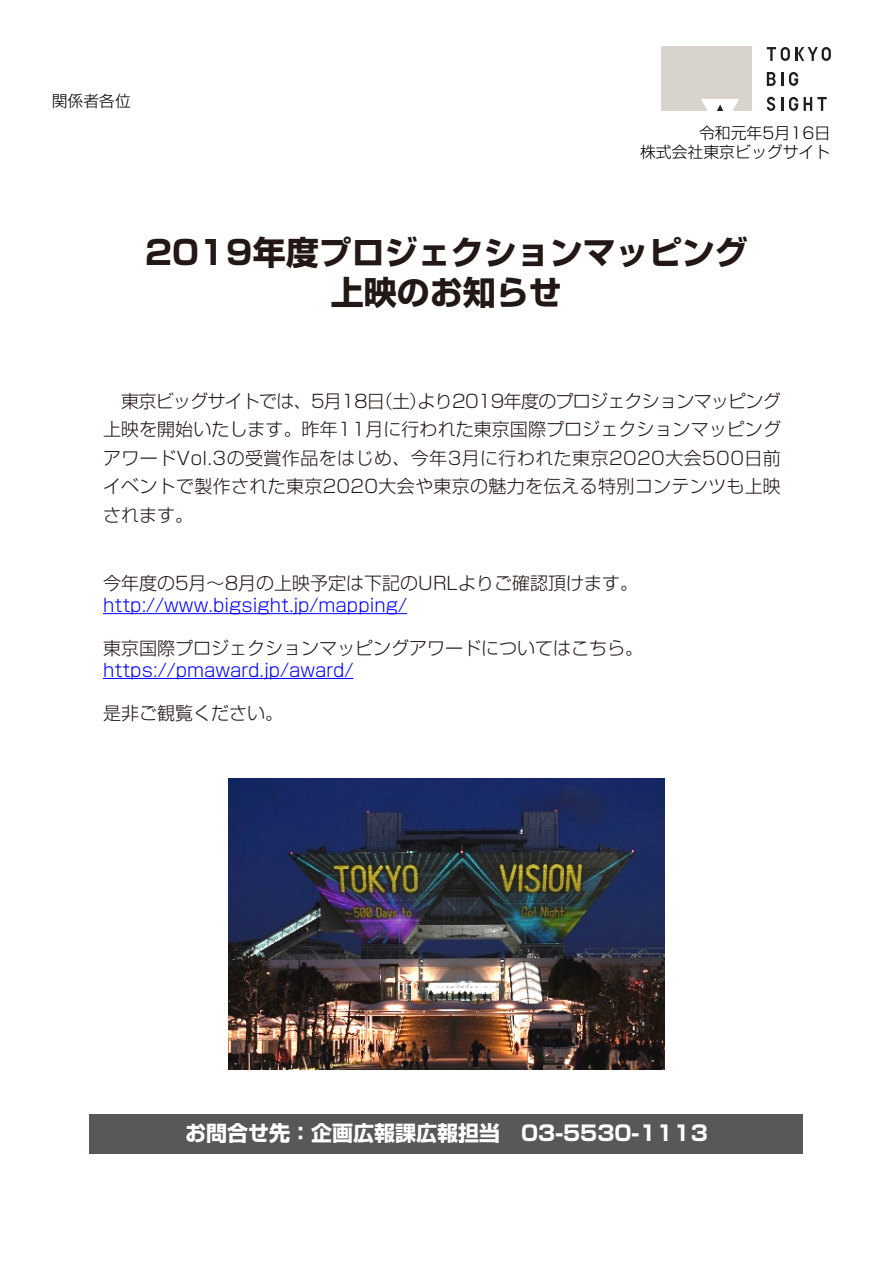
<style>
.page{position:relative;width:893px;height:1263px;background:#fff}
.page>*{position:absolute;margin:0;border:0;box-sizing:border-box;transform-origin:0 0}
.t1{font:700 33px/39.6px "Shin Go Pro";color:#231815;text-align:center}
.t2{font:700 21px "Shin Go Pro";color:#fff}
.t3{font:300 18px/28.5px "Shin Go Pro";color:#231815;text-align:justify}
.t4{font:300 18px "Shin Go Pro";color:#00f}
.t5{font:300 15.9px/19px "Shin Go Pro";color:#000;text-align:right}
</style>
<div class="page">
<hr style="left:103px;top:613px;width:304px;height:1px;background:#00f">
<hr style="left:103px;top:678px;width:250px;height:1px;background:#00f">
<div style="left:662px;top:47px;width:90px;height:64px;background:#d8d3cd"></div>
<svg style="left:701px;top:99px;width:38px;height:12px"></svg>
<svg style="left:767px;top:47px;width:64px;height:14px"></svg>
<svg style="left:767px;top:72px;width:16px;height:14px"></svg>
<svg style="left:789px;top:72px;width:9px;height:14px"></svg>
<svg style="left:781px;top:97px;width:2px;height:14px"></svg>
<svg style="left:804px;top:97px;width:23px;height:14px"></svg>
<svg style="left:767px;top:97px;width:8px;height:14px"></svg>
<svg style="left:789px;top:97px;width:9px;height:14px"></svg>
<div style="left:90px;top:1114px;width:713px;height:39px;background:#595757"></div>
<img style="left:228px;top:779px;width:437px;height:290px">
<p class="t5" style="left:52px;top:89px;width:81px">関係者各位</p>
<p class="t5" style="left:640px;top:121px;width:192px">令和元年5月16日<br>株式会社東京ビッグサイト</p>
<h1 class="t1" style="left:145px;top:229px;width:604px">2019年度プロジェクションマッピング上映のお知らせ</h1>
<p class="t3" style="left:103px;top:385px;width:679px;text-indent:18px">東京ビッグサイトでは、5月18日（土）より2019年度のプロジェクションマッピング上映を開始いたします。昨年11月に行われた東京国際プロジェクションマッピングアワードVol.3の受賞作品をはじめ、今年3月に行われた東京2020大会500日前イベントで製作された東京2020大会や東京の魅力を伝える特別コンテンツも上映されます。</p>
<p class="t3" style="left:103px;top:567px;width:536px">今年度の5月～8月の上映予定は下記のURLよりご確認頂けます。</p>
<p class="t4" style="left:103px;top:590px;width:306px">http://www.bigsight.jp/mapping/</p>
<p class="t3" style="left:103px;top:632px;width:542px">東京国際プロジェクションマッピングアワードについてはこちら。</p>
<p class="t4" style="left:103px;top:655px;width:252px">https://pmaward.jp/award/</p>
<p class="t3" style="left:103px;top:697px;width:182px">是非ご観覧ください。</p>
<p class="t2" style="left:185px;top:1116px;width:524px">お問合せ先：企画広報課広報担当　03-5530-1113</p>
</div>
